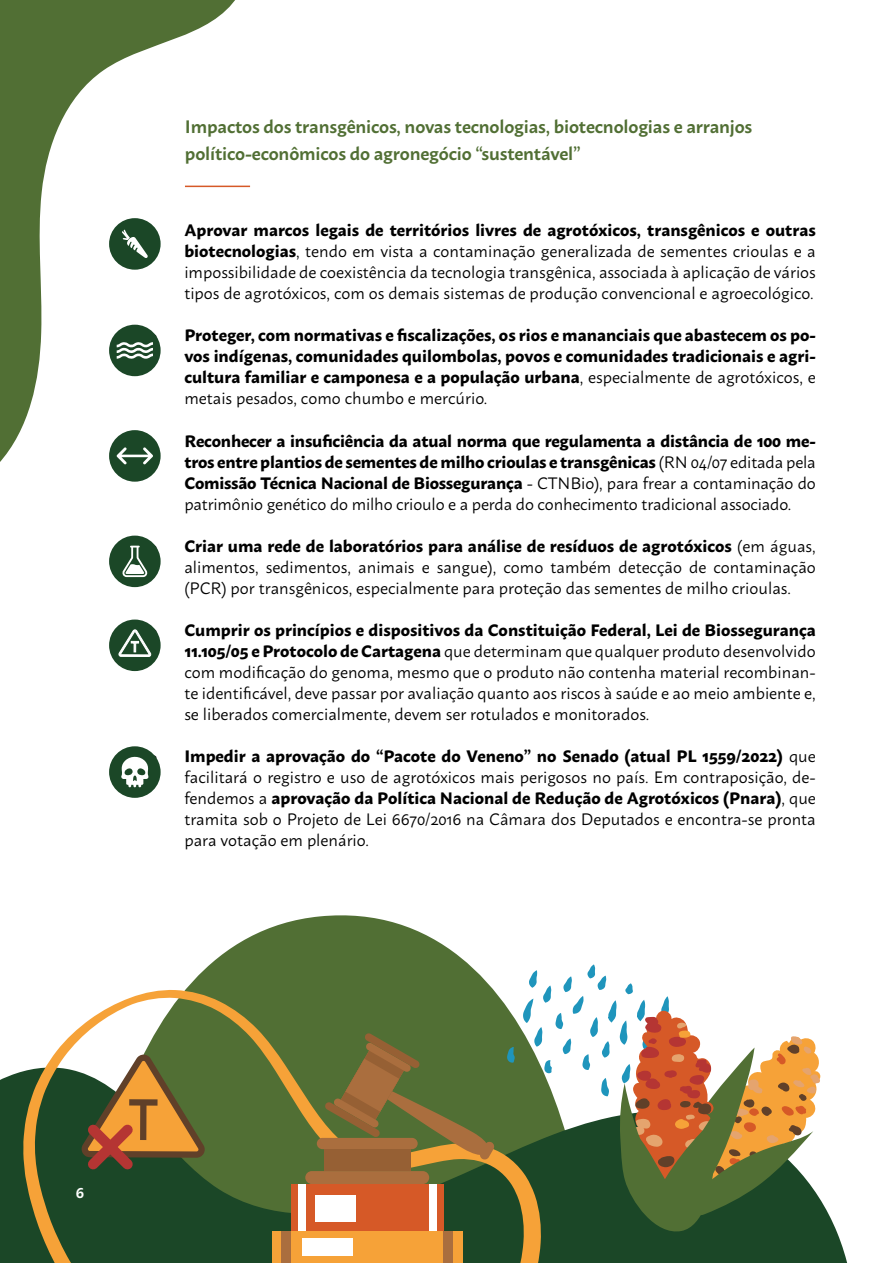
<style>
.page{position:relative;width:893px;height:1263px;background:#fff}
.page>*{position:absolute;margin:0;border:0;box-sizing:border-box;transform-origin:0 0}
.t1{font:600 18px/27px "Macho";letter-spacing:-.01em;color:#516f34}
.t2{font:16.5px/21px "Macho";color:#000;text-align:justify}
.t3{font:700 16.5px/21px "Macho";letter-spacing:-.005em;color:#000;text-align:justify}
.t4{font:600 15px "Macho";color:#fff}
.s1{font-weight:700}
.s2{font-weight:400}
</style>
<div class="page">
<svg style="left:186px;top:915px;width:307px;height:74px;fill:#516f34"></svg>
<svg style="left:0;top:1071px;width:848px;height:192px;fill:#1b4727"></svg>
<div style="left:109px;top:536px;width:52px;height:51px;background:#1b4727;border-radius:50%"></div>
<div style="left:109px;top:619px;width:52px;height:52px;background:#1b4727;border-radius:50%"></div>
<div style="left:109px;top:746px;width:52px;height:52px;background:#1b4727;border-radius:50%"></div>
<svg style="left:23px;top:989px;width:519px;height:274px;background:#5f7545"></svg>
<svg style="left:0;top:0;width:251px;height:482px"></svg>
<div style="left:317px;top:1138px;width:101px;height:11px;background:#aa6e3e;border-radius:6px"></div>
<div style="left:305px;top:1171px;width:124px;height:13px;background:#aa6e3e;border-radius:6px"></div>
<div style="left:324px;top:1149px;width:87px;height:22px;background:#966034"></div>
<div style="left:291px;top:1184px;width:153px;height:48px;background:#d65927"></div>
<div style="left:315px;top:1195px;width:41px;height:26px;background:#fff"></div>
<div style="left:429px;top:1184px;width:7px;height:48px;background:#fff"></div>
<div style="left:298px;top:1184px;width:8px;height:48px;background:#fff"></div>
<svg style="left:325px;top:1033px;width:170px;height:127px;background:#756f36"></svg>
<div style="left:272px;top:1232px;width:190px;height:31px;background:#f6a238"></div>
<div style="left:303px;top:1239px;width:50px;height:17px;background:#fff"></div>
<div style="left:444px;top:1232px;width:9px;height:31px;background:#aa6e3e"></div>
<div style="left:281px;top:1232px;width:10px;height:31px;background:#aa6e3e"></div>
<svg style="left:507px;top:1047px;width:8px;height:16px"></svg>
<svg style="left:121px;top:756px;width:27px;height:31px"></svg>
<svg style="left:122px;top:230px;width:26px;height:28px"></svg>
<svg style="left:117px;top:342px;width:36px;height:17px"></svg>
<svg style="left:122px;top:546px;width:26px;height:31px"></svg>
<svg style="left:117px;top:447px;width:36px;height:17px"></svg>
<svg style="left:118px;top:629px;width:34px;height:28px"></svg>
<svg style="left:523px;top:964px;width:298px;height:272px"></svg>
<svg style="left:78px;top:1054px;width:127px;height:125px;background:#897542"></svg>
<p class="t1" style="left:185px;top:111px;width:569px">Impactos dos transgênicos, novas tecnologias, biotecnologias e arranjos político-econômicos do agronegócio “sustentável”</p>
<p class="t2" style="left:184px;top:218px;width:633px;text-indent:-34px">• <span class="s1">Aprovar marcos legais de territórios livres de agrotóxicos, transgênicos e outras biotecnologias</span>, tendo em vista a contaminação generalizada de sementes crioulas e a impossibilidade de coexistência da tecnologia transgênica, associada à aplicação de vários tipos de agrotóxicos, com os demais sistemas de produção convencional e agroecológico.</p>
<p class="t3" style="left:184px;top:323px;width:633px;text-indent:-34px">• Proteger, com normativas e fiscalizações, os rios e mananciais que abastecem os po&shy;vos indígenas, comunidades quilombolas, povos e comunidades tradicionais e agri&shy;cultura familiar e camponesa e a população urbana<span class="s2">, especialmente de agrotóxicos, e metais pesados, como chumbo e mercúrio.</span></p>
<p class="t3" style="left:184px;top:428px;width:633px;text-indent:-34px">• Reconhecer a insuficiência da atual norma que regulamenta a distância de 100 me&shy;tros entre plantios de sementes de milho crioulas e transgênicas <span class="s2">(RN 04/07 editada pela </span>Comissão Técnica Nacional de Biossegurança <span class="s2">- CTNBio), para frear a contaminação do patrimônio genético do milho crioulo e a perda do conhecimento tradicional associado.</span></p>
<p class="t2" style="left:184px;top:534px;width:633px;text-indent:-34px"><span class="s1">• Criar uma rede de laboratórios para análise de resíduos de agrotóxicos</span> (em águas, alimentos, sedimentos, animais e sangue), como também detecção de contaminação (PCR) por transgênicos, especialmente para proteção das sementes de milho crioulas.</p>
<p class="t2" style="left:184px;top:618px;width:633px;text-indent:-34px"><span class="s1">• Cumprir os princípios e dispositivos da Constituição Federal, Lei de Biossegurança 11.105/05 e Protocolo de Cartagena</span> que determinam que qualquer produto desenvolvido com modificação do genoma, mesmo que o produto não contenha material recombinan&shy;te identificável, deve passar por avaliação quanto aos riscos à saúde e ao meio ambiente e, se liberados comercialmente, devem ser rotulados e monitorados.</p>
<p class="t2" style="left:184px;top:744px;width:633px;text-indent:-34px"><span class="s1">• Impedir a aprovação do “Pacote do Veneno” no Senado (atual PL 1559/2022)</span> que facilitará o registro e uso de agrotóxicos mais perigosos no país. Em contraposição, de&shy;fendemos a <span class="s1">aprovação da Política Nacional de Redução de Agrotóxicos (Pnara)</span>, que tramita sob o Projeto de Lei 6670/2016 na Câmara dos Deputados e encontra-se pronta para votação em plenário.</p>
<p class="t4" style="left:76px;top:1179px;width:10px">6</p>
</div>
